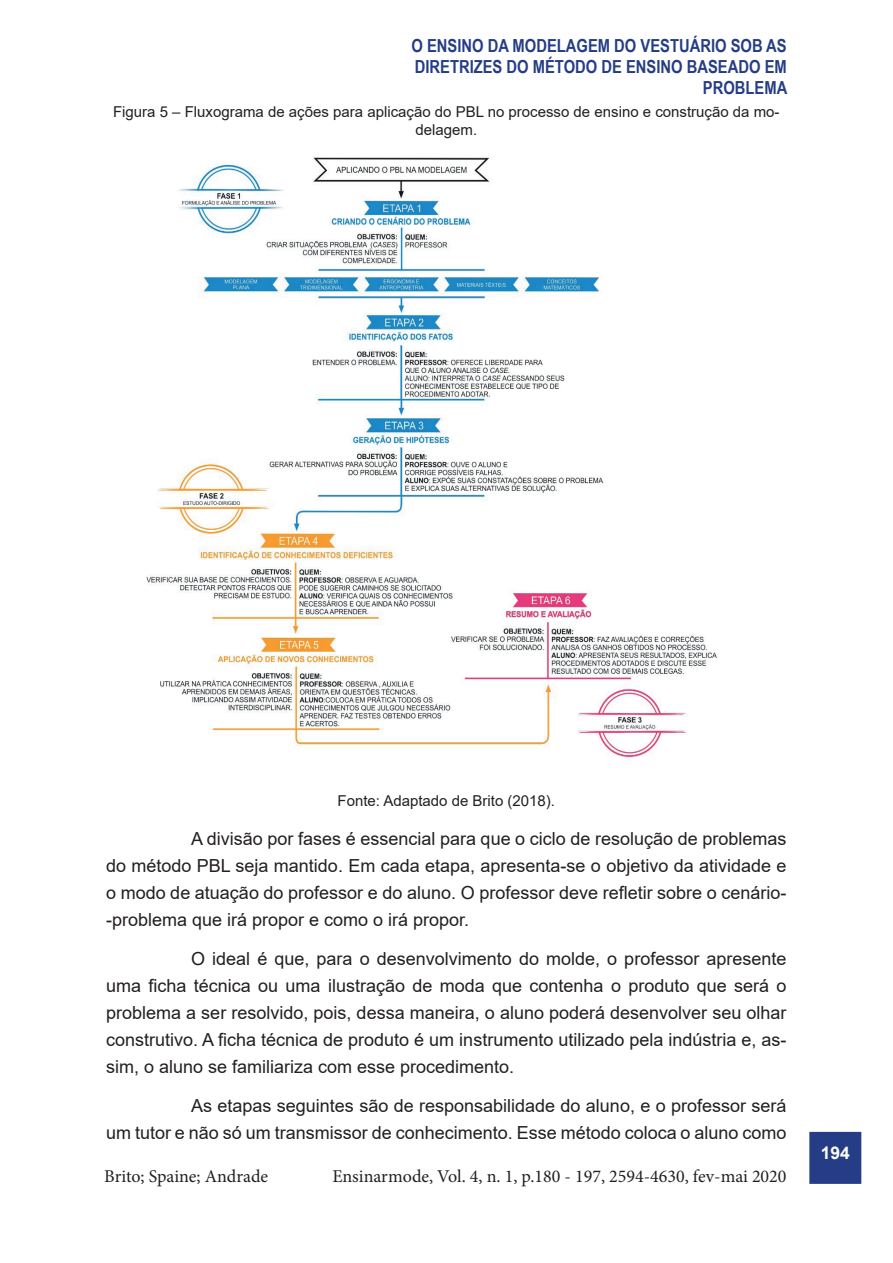
<style>
.page{position:relative;width:893px;height:1263px;background:#fff}
.page>*{position:absolute;margin:0;border:0;box-sizing:border-box;transform-origin:0 0}
.t1{font:18px/27px "Arial";color:#231f20;text-align:justify}
.t2{font:700 18px/21px "Arial Narrow";color:#253d86;text-align:right}
.t3{font:18px "Minion Pro";color:#231f20}
.t4{font:700 17.55px "Arial";color:#fffefa}
.t5{font:15px/18px "Arial";color:#231f20;text-align:center}
</style>
<div class="page">
<div style="left:809px;top:1132px;width:52px;height:52px;background:#253d86;border:2px solid #253d86"></div>
<img style="left:146px;top:157px;width:571px;height:601px">
<p class="t2" style="left:411px;top:34px;width:377px">O ENSINO DA MODELAGEM DO VESTUÁRIO SOB AS<br>DIRETRIZES DO MÉTODO DE ENSINO BASEADO EM<br>PROBLEMA</p>
<p class="t5" style="left:113px;top:103px;width:668px">Figura 5 – Fluxograma de ações para aplicação do PBL no processo de ensino e construção da mo&shy;delagem.</p>
<p class="t5" style="left:337px;top:791px;width:219px">Fonte: Adaptado de Brito (2018).</p>
<p class="t1" style="left:106px;top:825px;width:682px;text-indent:85px">A divisão por fases é essencial para que o ciclo de resolução de problemas do método PBL seja mantido. Em cada etapa, apresenta-se o objetivo da atividade e o modo de atuação do professor e do aluno. O professor deve refletir sobre o cenário--problema que irá propor e como o irá propor.</p>
<p class="t1" style="left:106px;top:945px;width:682px;text-indent:85px">O ideal é que, para o desenvolvimento do molde, o professor apresente uma ficha técnica ou uma ilustração de moda que contenha o produto que será o problema a ser resolvido, pois, dessa maneira, o aluno poderá desenvolver seu olhar construtivo. A ficha técnica de produto é um instrumento utilizado pela indústria e, as&shy;sim, o aluno se familiariza com esse procedimento.</p>
<p class="t1" style="left:106px;top:1092px;width:682px;text-align:right">As etapas seguintes são de responsabilidade do aluno, e o professor será<br>um tutor e não só um transmissor de conhecimento. Esse método coloca o aluno como</p>
<p class="t3" style="left:104px;top:1164px;width:165px">Brito; Spaine; Andrade</p>
<p class="t3" style="left:332px;top:1164px;width:456px">Ensinarmode, Vol. 4, n. 1, p.180 - 197, 2594-4630, fev-mai 2020</p>
<p class="t4" style="left:821px;top:1140px;width:31px">194</p>
</div>
